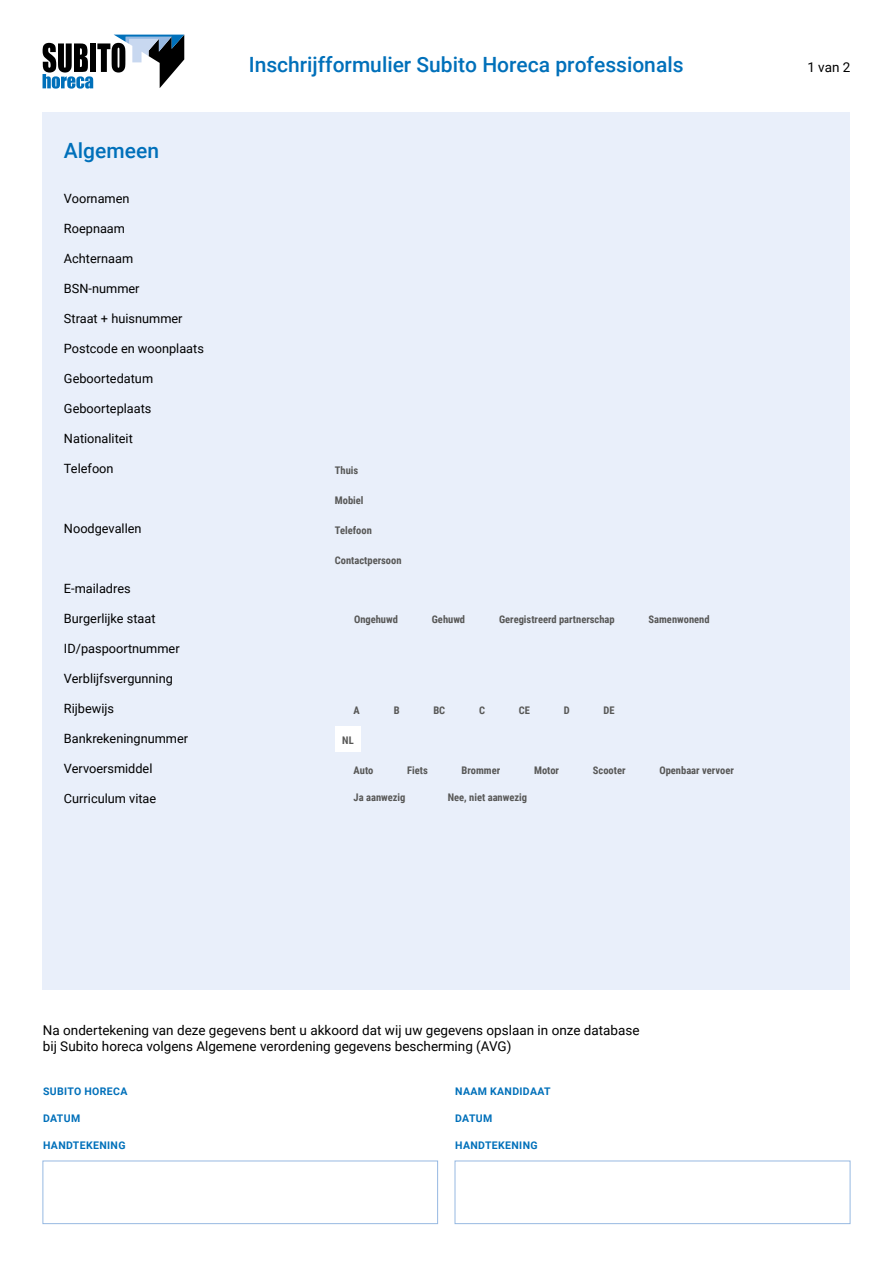
<style>
.page{position:relative;width:893px;height:1263px;background:#fff}
.page>*{position:absolute;margin:0;border:0;box-sizing:border-box;transform-origin:0 0}
.tekst{font:500 21px "Roboto";color:#0070ba}
.tekst-2{font:13.5px/16.5px "Roboto";color:#000}
.tekst-3{font:12.75px "Roboto";color:#000}
.kolomkop{font:700 10.5px "Roboto Condensed";color:#575756}
.tekst-4{font:700 10.5px "Roboto";letter-spacing:.035em;color:#0070ba}
.s1{font-style:inherit}
</style>
<div class="page">
<div style="left:42px;top:112px;width:808px;height:878px;background:#e9effa"></div>
<svg style="left:43px;top:35px;width:141px;height:54px"></svg>
<div style="left:335px;top:726px;width:26px;height:26px;background:#fff"></div>
<div style="left:43px;top:1160px;width:395px;height:64px;background:#fff;border:1px solid #97b9e2"></div>
<div style="left:455px;top:1160px;width:395px;height:64px;background:#fff;border:1px solid #97b9e2"></div>
<p class="tekst" style="left:64px;top:136px;width:97px">Algemeen</p>
<p class="tekst-3" style="left:64px;top:189px;width:67px">Voornamen</p>
<p class="tekst-3" style="left:64px;top:219px;width:63px">Roepnaam</p>
<p class="tekst-3" style="left:64px;top:249px;width:71px">Achternaam</p>
<p class="tekst-3" style="left:64px;top:279px;width:77px">BSN-nummer</p>
<p class="tekst-3" style="left:64px;top:309px;width:120px">Straat + huisnummer</p>
<p class="tekst-3" style="left:64px;top:339px;width:142px">Postcode en woonplaats</p>
<p class="tekst-3" style="left:64px;top:369px;width:91px">Geboortedatum</p>
<p class="tekst-3" style="left:64px;top:399px;width:89px">Geboorteplaats</p>
<p class="tekst-3" style="left:64px;top:429px;width:70px">Nationaliteit</p>
<p class="tekst-3" style="left:64px;top:459px;width:51px">Telefoon</p>
<p class="tekst-3" style="left:64px;top:519px;width:79px">Noodgevallen</p>
<p class="tekst-3" style="left:64px;top:579px;width:68px">E-mailadres</p>
<p class="tekst-3" style="left:64px;top:609px;width:93px">Burgerlijke staat</p>
<p class="tekst-3" style="left:64px;top:639px;width:117px">ID/paspoortnummer</p>
<p class="tekst-3" style="left:64px;top:669px;width:110px">Verblijfsvergunning</p>
<p class="tekst-3" style="left:64px;top:699px;width:52px">Rijbewijs</p>
<p class="tekst-3" style="left:64px;top:729px;width:126px">Bankrekeningnummer</p>
<p class="tekst-3" style="left:64px;top:759px;width:90px">Vervoersmiddel</p>
<p class="tekst-3" style="left:64px;top:789px;width:94px">Curriculum vitae</p>
<p class="tekst" style="left:249px;top:50px;width:436px">Inschrijfformulier Subito <span class="s1">H</span>oreca professionals</p>
<p class="kolomkop" style="left:335px;top:463px;width:25px">Thuis</p>
<p class="kolomkop" style="left:335px;top:493px;width:30px">Mobiel</p>
<p class="kolomkop" style="left:335px;top:523px;width:39px">Telefoon</p>
<p class="kolomkop" style="left:335px;top:553px;width:68px">Contactpersoon</p>
<p class="kolomkop" style="left:354px;top:612px;width:46px">Ongehuwd</p>
<p class="kolomkop" style="left:432px;top:612px;width:35px">Gehuwd</p>
<p class="kolomkop" style="left:499px;top:612px;width:117px">Geregistreerd partnerschap</p>
<p class="kolomkop" style="left:649px;top:612px;width:63px">Samenwonend</p>
<p class="kolomkop" style="left:354px;top:703px;width:8px">A</p>
<p class="kolomkop" style="left:394px;top:703px;width:7px">B</p>
<p class="kolomkop" style="left:433px;top:703px;width:13px">BC</p>
<p class="kolomkop" style="left:479px;top:703px;width:7px">C</p>
<p class="kolomkop" style="left:519px;top:703px;width:13px">CE</p>
<p class="kolomkop" style="left:564px;top:703px;width:7px">D</p>
<p class="kolomkop" style="left:604px;top:703px;width:13px">DE</p>
<p class="kolomkop" style="left:342px;top:732px;width:13px">NL</p>
<p class="kolomkop" style="left:354px;top:763px;width:21px">Auto</p>
<p class="kolomkop" style="left:407px;top:763px;width:22px">Fiets</p>
<p class="kolomkop" style="left:462px;top:763px;width:40px">Brommer</p>
<p class="kolomkop" style="left:534px;top:763px;width:27px">Motor</p>
<p class="kolomkop" style="left:593px;top:763px;width:34px">Scooter</p>
<p class="kolomkop" style="left:659px;top:763px;width:76px">Openbaar vervoer</p>
<p class="kolomkop" style="left:354px;top:789px;width:53px">Ja aanwezig</p>
<p class="kolomkop" style="left:448px;top:789px;width:81px">Nee, niet aanwezig</p>
<p class="tekst-2" style="left:807px;top:58px;width:45px">1 van 2</p>
<p class="tekst-2" style="left:43px;top:1021px;width:598px">Na ondertekening van deze gegevens bent u akkoord dat wij uw gegevens opslaan in onze database bij Subito horeca volgens Algemene verordening gegevens bescherming (AVG)</p>
<p class="tekst-4" style="left:43px;top:1084px;width:86px">SUBITO HORECA</p>
<p class="tekst-4" style="left:43px;top:1111px;width:39px">DATUM</p>
<p class="tekst-4" style="left:43px;top:1138px;width:84px">HANDTEKENING</p>
<p class="tekst-4" style="left:455px;top:1084px;width:97px">NAAM KANDIDAAT</p>
<p class="tekst-4" style="left:455px;top:1111px;width:39px">DATUM</p>
<p class="tekst-4" style="left:455px;top:1138px;width:84px">HANDTEKENING</p>
</div>
